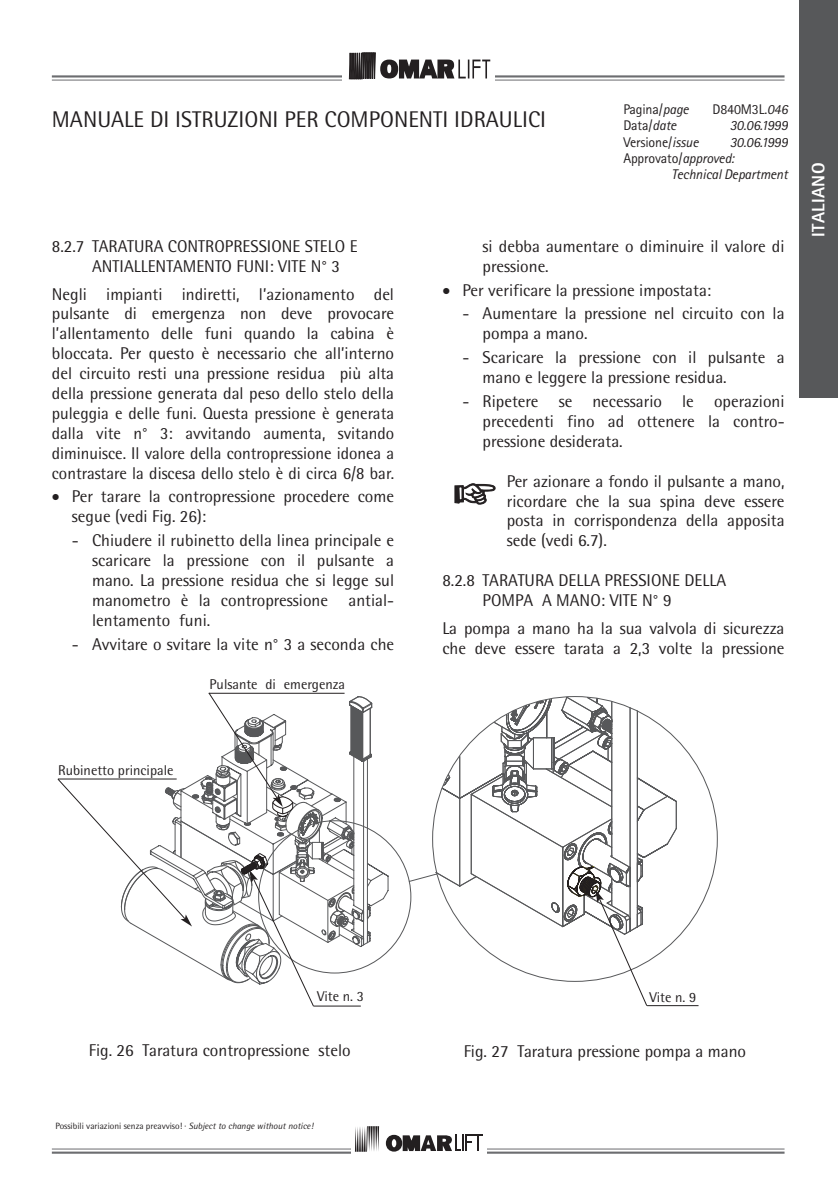
<style>
.page{position:relative;width:838px;height:1192px;background:#fff}
.page>*{position:absolute;margin:0;border:0;box-sizing:border-box;transform-origin:0 0}
.t1{font:22.8px "Rotis Semi Sans";color:#231f20}
.t2{font:800 18px "Rotis Sans Serif";letter-spacing:.02em;color:#fff}
.t3{font:17px/19.8px "Rotis Semi Sans";color:#231f20}
.t4{font:14.2px "Rotis Semi Sans";color:#231f20}
.t5{font:italic 14px/16.4px "Rotis Sans Serif";letter-spacing:-.01em;color:#231f20}
.t6{font:14px "Rotis Sans Serif";letter-spacing:-.01em;color:#231f20}
.t7{font:13.4px "Rotis Semi Sans";color:#231f20}
.t8{font:italic 13.4px/18.2px "Rotis Semi Sans";color:#231f20}
.t9{font:9px "Rotis Semi Sans";color:#231f20}
.s1{font-style:italic}
.s2{font-style:normal}
</style>
<div class="page">
<hr style="left:52px;top:1151px;width:732px;height:2px;background:#6c6d70">
<hr style="left:52px;top:1148px;width:732px;height:1px;background:#6c6d70">
<hr style="left:52px;top:75px;width:732px;height:2px;background:#6c6d70">
<hr style="left:52px;top:80px;width:732px;height:1px;background:#6c6d70">
<div style="left:342px;top:51px;width:153px;height:36px;background:#fff"></div>
<svg style="left:349px;top:52px;width:141px;height:28px"></svg>
<svg style="left:388px;top:696px;width:330px;height:256px"></svg>
<svg style="left:57px;top:692px;width:331px;height:315px"></svg>
<hr style="left:647px;top:1005px;width:51px;height:1px;background:#231f20">
<svg style="left:435px;top:697px;width:242px;height:309px"></svg>
<svg style="left:455px;top:483px;width:40px;height:21px"></svg>
<div style="left:351px;top:1114px;width:136px;height:77px;background:#fff"></div>
<svg style="left:355px;top:1126px;width:24px;height:25px"></svg>
<svg style="left:386px;top:1134px;width:96px;height:18px"></svg>
<div style="left:799px;top:0;width:39px;height:398px;background:#57585a"></div>
<p class="t6" style="left:623px;top:101px;width:67px">Pagina/<span class="s1">page</span></p>
<p class="t6" style="left:712px;top:101px;width:77px">D840M3L.<span class="s1">046</span></p>
<p class="t6" style="left:623px;top:117px;width:55px">Data/<span class="s1">date</span></p>
<p class="t5" style="left:730px;top:117px;width:60px">30.06.1999</p>
<p class="t6" style="left:623px;top:134px;width:77px">Versione/<span class="s1">issue</span></p>
<h1 class="t1" style="left:52px;top:105px;width:496px">MANUALE DI ISTRUZIONI PER COMPONENTI IDRAULICI</h1>
<p class="t7" style="left:627px;top:104px;width:67px">Pagina/<span class="s1">page</span></p>
<p class="t7" style="left:711px;top:104px;width:71px">D840MIT.046</p>
<p class="t7" style="left:627px;top:122px;width:54px">Data/<span class="s1">date</span></p>
<p class="t8" style="left:722px;top:121px;width:60px">30.06.1999</p>
<p class="t7" style="left:627px;top:140px;width:76px">Versione/<span class="s1">issue</span></p>
<p class="t5" style="left:623px;top:134px;width:166px;text-indent:106px">30.06.1999<br><span class="s2">Approvato/</span>approved:</p>
<p class="t5" style="left:671px;top:167px;width:118px">Technical Department</p>
<p class="t2" style="left:807px;top:236px;width:75px;rotate:-90deg">ITALIANO</p>
<p class="t8" style="left:627px;top:139px;width:154px;text-indent:94px">30.06.1999<br><span class="s2">Approvato/</span>approved:</p>
<p class="t3" style="left:92px;top:236px;width:267px;text-indent:-40px">8.2.7 TARATURA CONTROPRESSIONE STELO E<br>ANTIALLENTAMENTO FUNI: VITE N° 3</p>
<p class="t3" style="left:52px;top:284px;width:344px;text-align:justify">Negli impianti indiretti, l’azionamento del pulsante di emergenza non deve provocare l’allentamento delle funi quando la cabina è bloccata. Per questo è necessario che all’interno del circuito resti una pressione residua più alta della pressione generata dal peso dello stelo della puleggia e delle funi. Questa pressione è generata dalla vite n° 3: avvitando aumenta, svitando diminuisce. Il valore della contropressione idonea a contrastare la discesa dello stelo è di circa 6/8 bar.</p>
<p class="t3" style="left:72px;top:486px;width:324px;text-indent:-20px">• Per tarare la contropressione procedere come segue (vedi Fig. 26):</p>
<p class="t3" style="left:92px;top:530px;width:303px;text-align:justify;text-indent:-20px">- Chiudere il rubinetto della linea principale e scaricare la pressione con il pulsante a mano. La pressione residua che si legge sul manometro è la contropressione antial&shy;lentamento funi.</p>
<p class="t3" style="left:72px;top:634px;width:324px">- Avvitare o svitare la vite n° 3 a seconda che</p>
<p class="t4" style="left:58px;top:761px;width:117px">Rubinetto principale</p>
<p class="t4" style="left:210px;top:676px;width:137px">Pulsante di emergenza</p>
<p class="t3" style="left:483px;top:236px;width:303px">si debba aumentare o diminuire il valore di pressione.</p>
<p class="t3" style="left:442px;top:280px;width:270px">• Per verificare la pressione impostata:</p>
<p class="t3" style="left:483px;top:303px;width:303px;text-indent:-20px">- Aumentare la pressione nel circuito con la pompa a mano.</p>
<p class="t3" style="left:483px;top:347px;width:303px;text-indent:-20px">- Scaricare la pressione con il pulsante a mano e leggere la pressione residua.</p>
<p class="t3" style="left:483px;top:391px;width:303px;text-align:justify;text-indent:-20px">- Ripetere se necessario le operazioni precedenti fino ad ottenere la contro&shy;pressione desiderata.</p>
<p class="t3" style="left:507px;top:471px;width:279px;text-align:justify">Per azionare a fondo il pulsante a mano, ricordare che la sua spina deve essere posta in corrispondenza della apposita sede (vedi 6.7).</p>
<p class="t3" style="left:483px;top:570px;width:245px;text-indent:-40px">8.2.8 TARATURA DELLA PRESSIONE DELLA<br>POMPA A MANO: VITE N° 9</p>
<p class="t3" style="left:442px;top:618px;width:344px">La pompa a mano ha la sua valvola di sicurezza che deve essere tarata a 2,3 volte la pressione</p>
<p class="t4" style="left:317px;top:988px;width:48px">Vite n. 3</p>
<p class="t4" style="left:649px;top:988px;width:48px">Vite n. 9</p>
<p class="t3" style="left:89px;top:1040px;width:263px">Fig. 26 Taratura contropressione stelo</p>
<p class="t3" style="left:464px;top:1040px;width:284px">Fig. 27 Taratura pressione pompa a mano</p>
<p class="t9" style="left:55px;top:1120px;width:260px">Possibili variazioni senza preavviso! · <span class="s1">Subject to change without notice!</span></p>
</div>
